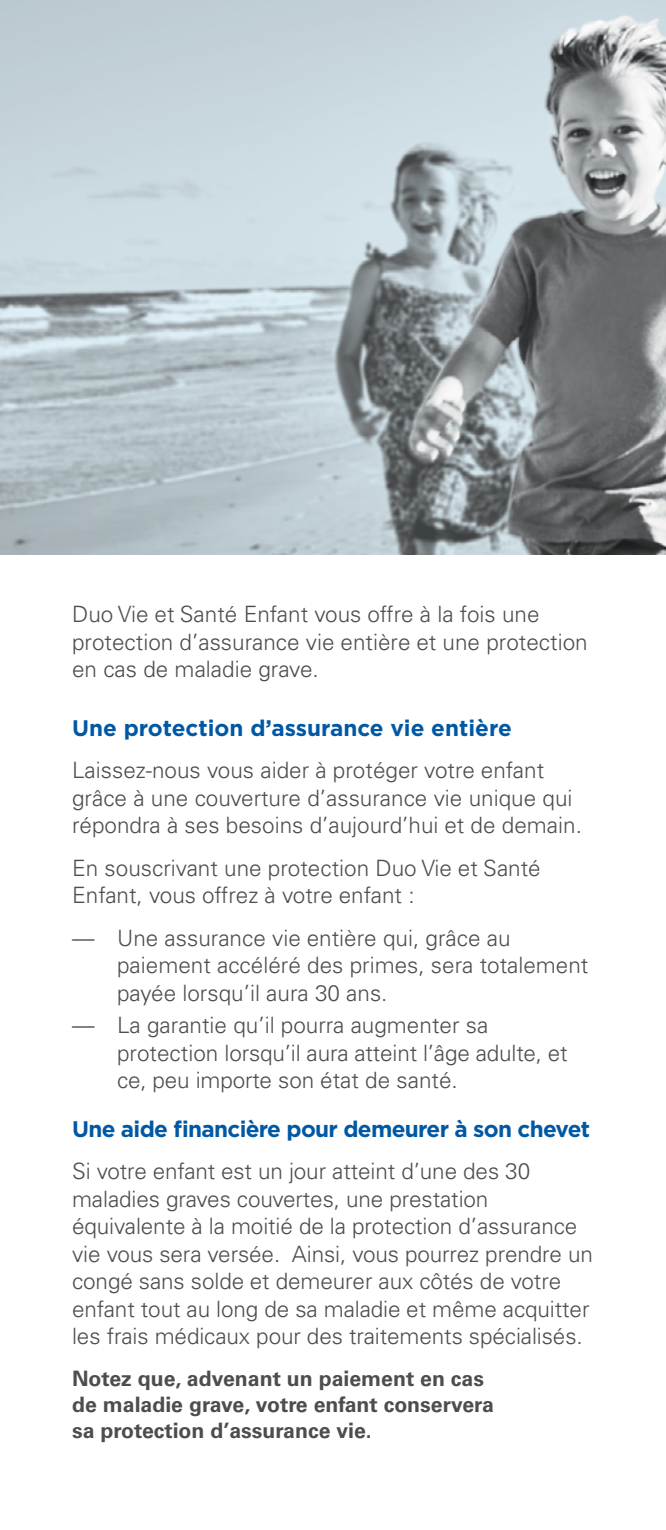
<style>
.page{position:relative;width:666px;height:1530px;background:#fff}
.page>*{position:absolute;margin:0;border:0;box-sizing:border-box;transform-origin:0 0}
.t1{font:300 22.5px/27.5px "Univers LT Pro 45";color:#4d4d4f}
.t2{font:700 22.5px "Gotham";letter-spacing:-.03em;color:#0058a4}
.t3{font:700 22.5px "Gotham";color:#0058a4}
.t4{font:700 21.25px/26.2px "Univers LT Pro 65";color:#4d4d4f}
</style>
<div class="page">
<hr style="left:0;top:555px;width:1px;height:975px;background:#dbf1fc">
<img style="left:0;top:0;width:666px;height:555px">
<p class="t1" style="left:72px;top:600px;width:517px">Duo Vie et Santé Enfant vous offre à la fois une protection d’assurance vie entière et une protection en cas de maladie grave.</p>
<h3 class="t3" style="left:72px;top:713px;width:441px">Une protection d’assurance vie entière</h3>
<p class="t1" style="left:72px;top:756px;width:511px">Laissez-nous vous aider à protéger votre enfant grâce à une couverture d’assurance vie unique qui répondra à ses besoins d’aujourd’hui et de demain.</p>
<p class="t1" style="left:72px;top:853px;width:470px">En souscrivant une protection Duo Vie et Santé<br>Enfant, vous offrez à votre enfant :</p>
<p class="t1" style="left:117px;top:923px;width:473px;text-indent:-45px">— Une assurance vie entière qui, grâce au paiement accéléré des primes, sera totalement payée lorsqu’il aura 30 ans.</p>
<p class="t1" style="left:117px;top:1011px;width:452px;text-indent:-45px">— La garantie qu’il pourra augmenter sa protection lorsqu’il aura atteint l’âge adulte, et ce, peu importe son état de santé.</p>
<h3 class="t2" style="left:72px;top:1114px;width:520px">Une aide financière pour demeurer à son chevet</h3>
<p class="t1" style="left:72px;top:1157px;width:522px">Si votre enfant est un jour atteint d’une des 30 maladies graves couvertes, une prestation équivalente à la moitié de la protection d’assurance vie vous sera versée. Ainsi, vous pourrez prendre un congé sans solde et demeurer aux côtés de votre enfant tout au long de sa maladie et même acquitter les frais médicaux pour des traitements spécialisés.</p>
<p class="t4" style="left:72px;top:1364px;width:423px">Notez que, advenant un paiement en cas de maladie grave, votre enfant conservera sa protection d’assurance vie.</p>
</div>
